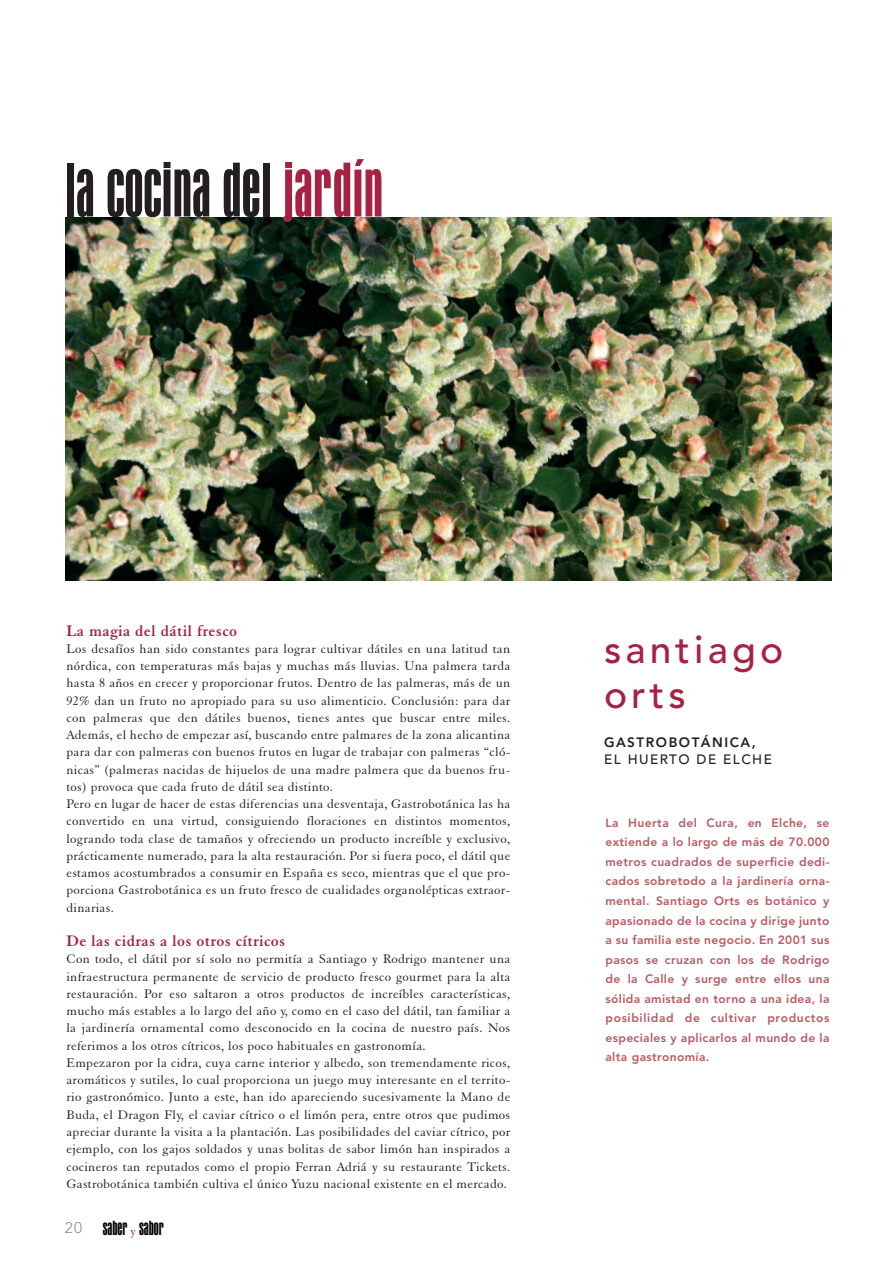
<style>
.page{position:relative;width:895px;height:1261px;background:#fff}
.page>*{position:absolute;margin:0;border:0;box-sizing:border-box;transform-origin:0 0}
.t1{font:condensed 78.75px "Aurora BT";color:#231f20}
.t2{font:500 39px/45px "Avenir";letter-spacing:.105em;color:#a72143}
.t3{font:condensed 20.85px "Aurora BT";color:#000001}
.t4{font:700 16.5px "Elegant Garamond BT";letter-spacing:.025em;color:#a72143}
.t5{font:13.5px/17.2px "Elegant Garamond BT";letter-spacing:.025em;color:#231f20}
.t6{font:800 13.5px "Avenir";letter-spacing:.11em;color:#231f20}
.t7{font:500 13.5px "Avenir";letter-spacing:.105em;color:#231f20}
.t8{font:800 12px/19.5px "Avenir";letter-spacing:.03em;color:#b85a61;text-align:justify}
.s1{color:#a72143}
.s2{font-family:"Avenir";font-weight:300;font-stretch:normal;font-size:15.3px;color:#8a8c8f}
.s3{font-family:"Elegant Garamond BT";font-stretch:normal;font-size:12.45px;color:#a72143}
</style>
<div class="page">
<img style="left:65px;top:218px;width:766px;height:362px">
<h1 class="t1" style="left:65px;top:143px;width:319px">la cocina del <span class="s1">jardín</span></h1>
<p class="t4" style="left:66px;top:624px;width:172px">La magia del dátil fresco</p>
<p class="t5" style="left:66px;top:641px;width:445px">Los desafíos han sido constantes para lograr cultivar dátiles en una latitud tan nórdica, con temperaturas más bajas y muchas más lluvias. Una palmera tarda hasta 8 años en crecer y proporcionar frutos. Dentro de las palmeras, más de un 92% dan un fruto no apropiado para su uso alimenticio. Conclusión: para dar con palmeras que den dátiles buenos, tienes antes que buscar entre miles.<br>Además, el hecho de empezar así, buscando entre palmares de la zona alicantina para dar con palmeras con buenos frutos en lugar de trabajar con palmeras “cló&shy;nicas” (palmeras nacidas de hijuelos de una madre palmera que da buenos fru&shy;tos) provoca que cada fruto de dátil sea distinto.<br>Pero en lugar de hacer de estas diferencias una desventaja, Gastrobotánica las ha convertido en una virtud, consiguiendo floraciones en distintos momentos, logrando toda clase de tamaños y ofreciendo un producto increíble y exclusivo, prácticamente numerado, para la alta restauración. Por si fuera poco, el dátil que estamos acostumbrados a consumir en España es seco, mientras que el que pro&shy;porciona Gastrobotánica es un fruto fresco de cualidades organolépticas extraor&shy;dinarias.</p>
<p class="t4" style="left:66px;top:935px;width:220px">De las cidras a los otros cítricos</p>
<p class="t5" style="left:66px;top:952px;width:445px">Con todo, el dátil por sí solo no permitía a Santiago y Rodrigo mantener una infraestructura permanente de servicio de producto fresco gourmet para la alta restauración. Por eso saltaron a otros productos de increíbles características, mucho más estables a lo largo del año y, como en el caso del dátil, tan familiar a la jardinería ornamental como desconocido en la cocina de nuestro país. Nos referimos a los otros cítricos, los poco habituales en gastronomía.<br>Empezaron por la cidra, cuya carne interior y albedo, son tremendamente ricos, aromáticos y sutiles, lo cual proporciona un juego muy interesante en el territo&shy;rio gastronómico. Junto a este, han ido apareciendo sucesivamente la Mano de Buda, el Dragon Fly, el caviar cítrico o el limón pera, entre otros que pudimos apreciar durante la visita a la plantación. Las posibilidades del caviar cítrico, por ejemplo, con los gajos soldados y unas bolitas de sabor limón han inspirados a cocineros tan reputados como el propio Ferran Adriá y su restaurante Tickets.<br>Gastrobotánica también cultiva el único Yuzu nacional existente en el mercado.</p>
<h3 class="t3" style="left:65px;top:1215px;width:100px"><span class="s2">20</span> saber <span class="s3">y</span> sabor</h3>
<h2 class="t2" style="left:604px;top:630px;width:181px">santiago orts</h2>
<p class="t6" style="left:604px;top:736px;width:153px">GASTROBOTÁNICA,</p>
<p class="t7" style="left:604px;top:753px;width:169px">EL HUERTO DE ELCHE</p>
<p class="t8" style="left:605px;top:814px;width:225px">La Huerta del Cura, en Elche, se extiende a lo largo de más de 70.000 metros cuadrados de superficie dedi&shy;cados sobretodo a la jardinería orna&shy;mental. Santiago Orts es botánico y apasionado de la cocina y dirige junto a su familia este negocio. En 2001 sus pasos se cruzan con los de Rodrigo de la Calle y surge entre ellos una sólida amistad en torno a una idea, la posibilidad de cultivar productos especiales y aplicarlos al mundo de la alta gastronomía.</p>
</div>
